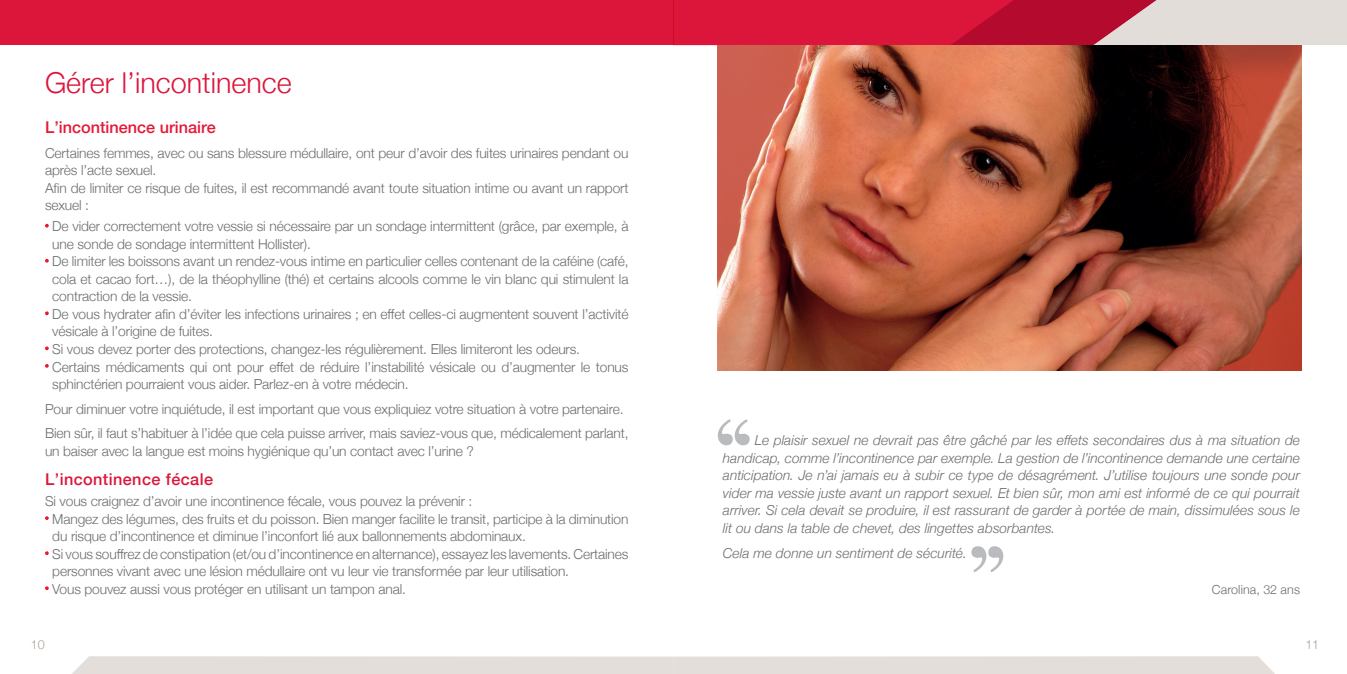
<style>
.page{position:relative;width:1347px;height:674px;background:#fff}
.page>*{position:absolute;margin:0;border:0;box-sizing:border-box;transform-origin:0 0}
.t1{font:300 28.75px "Helvetica Neue";color:#dc153b}
.t2{font:500 16.25px "Helvetica Neue";color:#e51836}
.t3{font:500 16.25px "Helvetica Neue";letter-spacing:.025em;color:#dc153b}
.t4{font:300 13.75px/17.5px "Helvetica Neue";letter-spacing:-.01em;color:#6c6d70}
.t5{font:italic 300 13.75px/17.5px "Helvetica Neue";color:#6c6d70;text-align:justify}
.t6{font:300 12.5px "Helvetica Neue";letter-spacing:.005em;color:#6c6d70}
.t7{font:300 12.5px "Helvetica Neue";color:#ada09a}
</style>
<div class="page">
<svg style="left:673px;top:0;width:673px;height:45px;background:#d5546c"></svg>
<svg style="left:73px;top:656px;width:1201px;height:17px;background:#e5dfdc"></svg>
<svg style="left:45px;top:224px;width:4px;height:3px"></svg>
<svg style="left:45px;top:259px;width:4px;height:3px"></svg>
<svg style="left:45px;top:311px;width:4px;height:4px"></svg>
<svg style="left:45px;top:346px;width:4px;height:4px"></svg>
<svg style="left:45px;top:364px;width:4px;height:3px"></svg>
<img style="left:718px;top:45px;width:583px;height:325px">
<div style="left:0;top:0;width:673px;height:45px;background:#dc153b"></div>
<svg style="left:971px;top:546px;width:32px;height:26px"></svg>
<svg style="left:718px;top:419px;width:31px;height:26px"></svg>
<h1 class="t1" style="left:45px;top:60px;width:248px">Gérer l’incontinence</h1>
<p class="t2" style="left:45px;top:114px;width:172px">L’incontinence urinaire</p>
<p class="t4" style="left:45px;top:143px;width:585px">Certaines femmes, avec ou sans blessure médullaire, ont peur d’avoir des fuites urinaires pendant ou après l’acte sexuel.<br>Afin de limiter ce risque de fuites, il est recommandé avant toute situation intime ou avant un rapport sexuel :</p>
<p class="t4" style="left:52px;top:217px;width:577px">De vider correctement votre vessie si nécessaire par un sondage intermittent (grâce, par exemple, à une sonde de sondage intermittent Hollister).<br>De limiter les boissons avant un rendez-vous intime en particulier celles contenant de la caféine (café, cola et cacao fort…), de la théophylline (thé) et certains alcools comme le vin blanc qui stimulent la contraction de la vessie.<br>De vous hydrater afin d’éviter les infections urinaires ; en effet celles-ci augmentent souvent l’activité vésicale à l’origine de fuites.<br>Si vous devez porter des protections, changez-les régulièrement. Elles limiteront les odeurs.<br>Certains médicaments qui ont pour effet de réduire l’instabilité vésicale ou d’augmenter le tonus sphinctérien pourraient vous aider. Parlez-en à votre médecin.</p>
<p class="t4" style="left:45px;top:395px;width:585px;line-height:24.6px">Pour diminuer votre inquiétude, il est important que vous expliquiez votre situation à votre partenaire.<br>Bien sûr, il faut s’habituer à l’idée que cela puisse arriver, mais saviez-vous que, médicalement parlant,</p>
<p class="t4" style="left:45px;top:441px;width:430px">un baiser avec la langue est moins hygiénique qu’un contact avec l’urine ?</p>
<p class="t3" style="left:45px;top:466px;width:169px">L’incontinence fécale</p>
<p class="t4" style="left:52px;top:491px;width:577px;text-indent:-7px">Si vous craignez d’avoir une incontinence fécale, vous pouvez la prévenir :<br>Mangez des légumes, des fruits et du poisson. Bien manger facilite le transit, participe à la diminution du risque d’incontinence et diminue l’inconfort lié aux ballonnements abdominaux.<br>Si vous souffrez de constipation (et/ou d’incontinence en alternance), essayez les lavements. Certaines personnes vivant avec une lésion médullaire ont vu leur vie transformée par leur utilisation.<br>Vous pouvez aussi vous protéger en utilisant un tampon anal.</p>
<p class="t5" style="left:723px;top:431px;width:578px;text-indent:32px">Le plaisir sexuel ne devrait pas être gâché par les effets secondaires dus à ma situation de handicap, comme l’incontinence par exemple. La gestion de l’incontinence demande une certaine anticipation. Je n’ai jamais eu à subir ce type de désagrément. J’utilise toujours une sonde pour vider ma vessie juste avant un rapport sexuel. Et bien sûr, mon ami est informé de ce qui pourrait arriver. Si cela devait se produire, il est rassurant de garder à portée de main, dissimulées sous le lit ou dans la table de chevet, des lingettes absorbantes.</p>
<p class="t5" style="left:723px;top:543px;width:245px">Cela me donne un sentiment de sécurité.</p>
<p class="t6" style="left:1211px;top:579px;width:90px">Carolina, 32 ans</p>
<p class="t7" style="left:31px;top:634px;width:15px">10</p>
<p class="t7" style="left:1305px;top:634px;width:15px">11</p>
</div>
